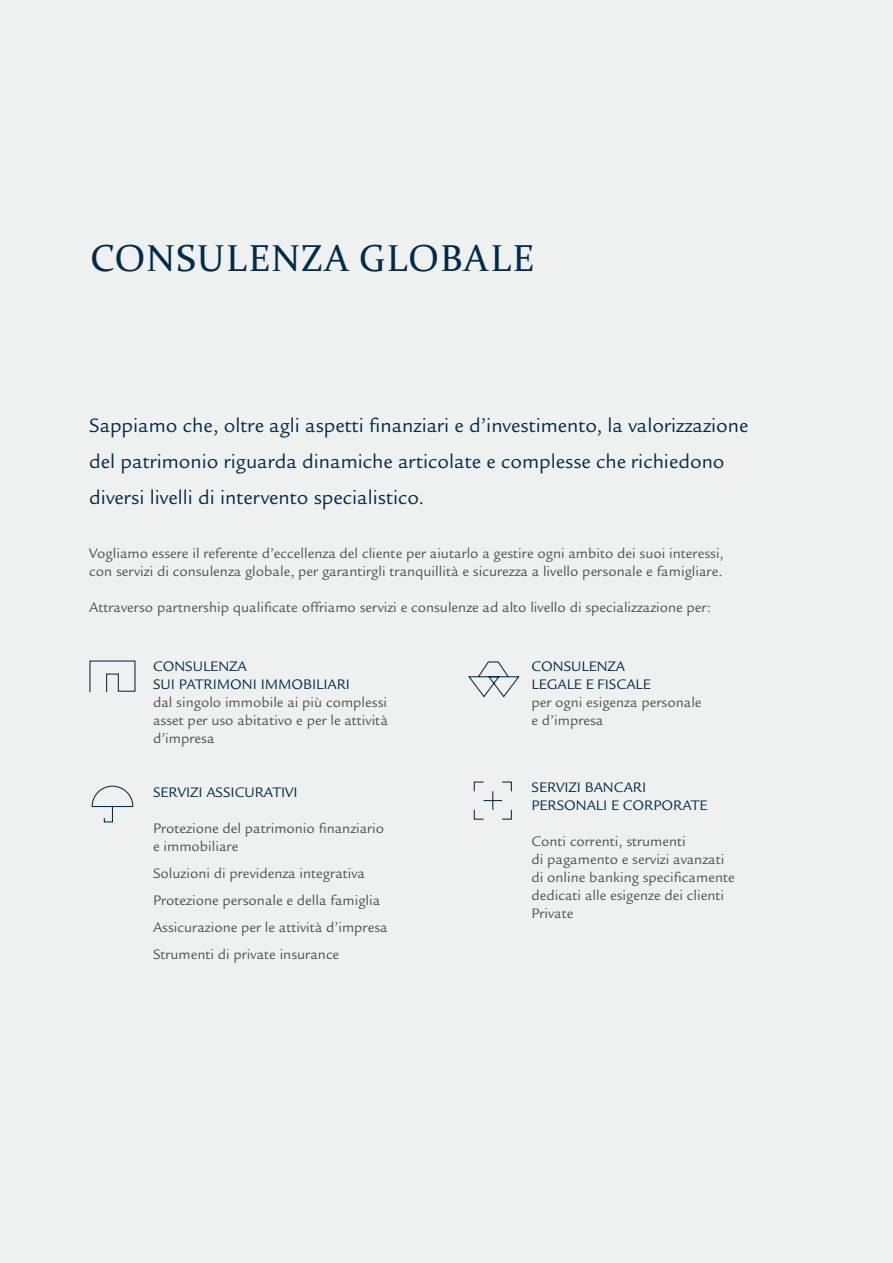
<style>
.page{position:relative;width:893px;height:1263px;background:#eff0f0}
.page>*{position:absolute;margin:0;border:0;box-sizing:border-box;transform-origin:0 0}
.t1{font:37.5px "Constantia";letter-spacing:.04em;color:#002b49}
.t2{font:21px/36px "Legacy Sans Std";color:#002b49}
.t3{font:15px/18px "Legacy Sans Std";color:#4f5051}
.t4{font:15px/18px "Legacy Sans Std";color:#002b49}
</style>
<div class="page">
<svg style="left:89px;top:660px;width:47px;height:33px"></svg>
<svg style="left:91px;top:785px;width:43px;height:38px"></svg>
<svg style="left:468px;top:661px;width:52px;height:37px"></svg>
<svg style="left:473px;top:781px;width:39px;height:39px"></svg>
<h1 class="t1" style="left:90px;top:233px;width:445px">CONSULENZA GLOBALE</h1>
<h2 class="t2" style="left:89px;top:408px;width:661px">Sappiamo che, oltre agli aspetti finanziari e d’investimento, la valorizzazione del patrimonio riguarda dinamiche articolate e complesse che richiedono diversi livelli di intervento specialistico.</h2>
<p class="t3" style="left:89px;top:544px;width:636px">Vogliamo essere il referente d’eccellenza del cliente per aiutarlo a gestire ogni ambito dei suoi interessi, con servizi di consulenza globale, per garantirgli tranquillità e sicurezza a livello personale e famigliare.</p>
<p class="t3" style="left:89px;top:598px;width:623px">Attraverso partnership qualificate offriamo servizi e consulenze ad alto livello di specializzazione per:</p>
<p class="t4" style="left:153px;top:658px;width:199px">CONSULENZA<br>SUI PATRIMONI IMMOBILIARI</p>
<p class="t3" style="left:153px;top:694px;width:236px;text-align:justify">dal singolo immobile ai più complessi asset per uso abitativo e per le attività d’impresa</p>
<p class="t4" style="left:153px;top:784px;width:146px">SERVIZI ASSICURATIVI</p>
<p class="t3" style="left:153px;top:820px;width:233px">Protezione del patrimonio finanziario e immobiliare</p>
<p class="t3" style="left:153px;top:860px;width:236px;line-height:27px">Soluzioni di previdenza integrativa Protezione personale e della famiglia Assicurazione per le attività d’impresa Strumenti di private insurance</p>
<p class="t4" style="left:531px;top:658px;width:121px">CONSULENZA<br>LEGALE E FISCALE</p>
<p class="t3" style="left:531px;top:694px;width:172px">per ogni esigenza personale e d’impresa</p>
<p class="t4" style="left:531px;top:778px;width:177px">SERVIZI BANCARI<br>PERSONALI E CORPORATE</p>
<p class="t3" style="left:531px;top:832px;width:205px">Conti correnti, strumenti<br>di pagamento e servizi avanzati di online banking specificamente dedicati alle esigenze dei clienti<br>Private</p>
</div>
